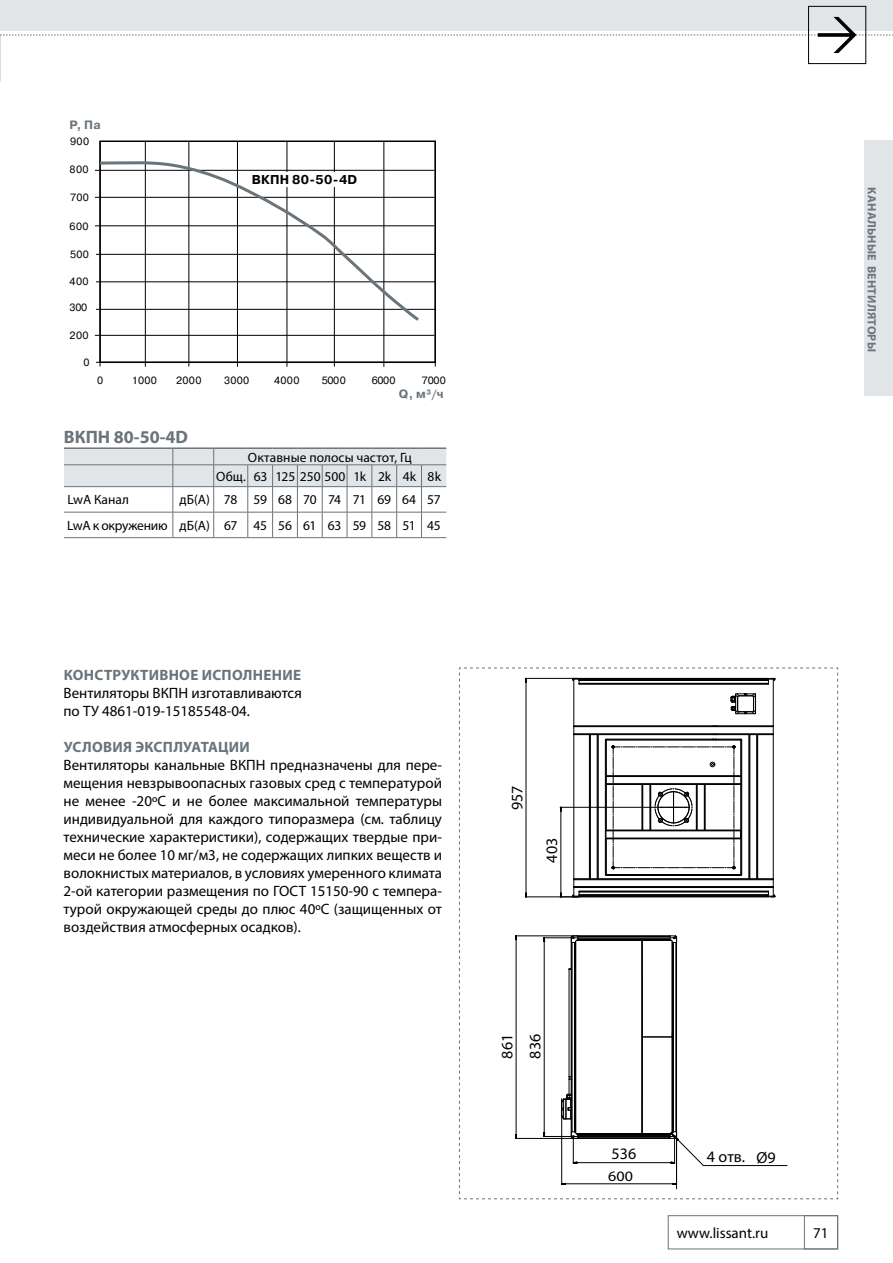
<style>
.page{position:relative;width:893px;height:1263px;background:#fff}
.page>*{position:absolute;margin:0;border:0;box-sizing:border-box;transform-origin:0 0}
.t1{font:700 18px "Myriad Pro";color:#6a747b}
.t2{font:16.05px/28px "Myriad Pro";color:#000}
.t3{font:15px/18px "Myriad Pro";color:#000}
.t4{font:700 15px "Myriad Pro";color:#6a747b}
.t5{font:14.4px "Myriad Pro";color:#000;scale:1.11 1}
.t6{font:13.5px/25.5px "Myriad Pro";letter-spacing:-.02em;color:#000;text-align:right}
.t7{font:13.5px/19.2px "Myriad Pro";color:#000;text-align:center}
.t8{font:700 12.75px "Pragmatica TT";letter-spacing:.02em;color:#000}
.t9{font:700 12px "Myriad Pro";letter-spacing:.02em;color:#6a747b}
.t10{font:700 12px "Pragmatica TT";color:#6a747b}
.t11{font:10.5px "Pragmatica TT";letter-spacing:.03em;color:#000}
</style>
<div class="page">
<div style="left:668px;top:1215px;width:170px;height:34px;border:1px solid #6a747b"></div>
<div style="left:804px;top:1215px;width:34px;height:34px;border:1px solid #6a747b"></div>
<div style="left:0;top:0;width:893px;height:31px;background:#e1e5e8"></div>
<div style="left:808px;top:6px;width:58px;height:58px;border:1px solid #000"></div>
<svg style="left:0;top:17px;width:893px;height:36px"></svg>
<div style="left:864px;top:140px;width:29px;height:255px;background:#e1e5e8"></div>
<div style="left:99px;top:140px;width:337px;height:223px;border:2px solid #000"></div>
<hr style="left:96px;top:362px;width:339px;height:1px;background:#000">
<hr style="left:96px;top:254px;width:339px;height:1px;background:#000">
<hr style="left:96px;top:309px;width:339px;height:1px;background:#000">
<hr style="left:435px;top:141px;width:1px;height:225px;background:#000">
<hr style="left:100px;top:141px;width:1px;height:225px;background:#000">
<hr style="left:145px;top:141px;width:1px;height:226px;background:#000">
<hr style="left:189px;top:141px;width:1px;height:225px;background:#000">
<hr style="left:334px;top:141px;width:1px;height:225px;background:#000">
<hr style="left:384px;top:141px;width:1px;height:226px;background:#000">
<hr style="left:95px;top:197px;width:339px;height:1px;background:#000">
<hr style="left:237px;top:141px;width:1px;height:226px;background:#000">
<hr style="left:287px;top:141px;width:1px;height:226px;background:#000">
<hr style="left:95px;top:170px;width:339px;height:1px;background:#000">
<hr style="left:95px;top:226px;width:339px;height:1px;background:#000">
<hr style="left:96px;top:282px;width:339px;height:1px;background:#000">
<hr style="left:95px;top:335px;width:339px;height:1px;background:#000">
<svg style="left:97px;top:160px;width:325px;height:164px"></svg>
<hr style="left:64px;top:447px;width:109px;height:2px;background:#6a747b">
<hr style="left:173px;top:447px;width:41px;height:2px;background:#6a747b">
<hr style="left:214px;top:447px;width:34px;height:2px;background:#6a747b">
<hr style="left:248px;top:447px;width:25px;height:2px;background:#6a747b">
<hr style="left:273px;top:447px;width:24px;height:2px;background:#6a747b">
<hr style="left:297px;top:447px;width:25px;height:2px;background:#6a747b">
<hr style="left:322px;top:447px;width:25px;height:2px;background:#6a747b">
<hr style="left:347px;top:447px;width:25px;height:2px;background:#6a747b">
<hr style="left:372px;top:447px;width:25px;height:2px;background:#6a747b">
<hr style="left:397px;top:447px;width:24px;height:2px;background:#6a747b">
<hr style="left:421px;top:447px;width:25px;height:2px;background:#6a747b">
<svg style="left:64px;top:448px;width:382px;height:90px"></svg>
<svg style="left:459px;top:667px;width:379px;height:532px"></svg>
<p class="t10" style="left:70px;top:118px;width:33px">Р, Па</p>
<p class="t11" style="left:70px;top:135px;width:20px">900</p>
<p class="t11" style="left:70px;top:163px;width:20px">800</p>
<p class="t11" style="left:70px;top:191px;width:20px">700</p>
<p class="t8" style="left:252px;top:172px;width:107px">ВКПН 80-50-4D</p>
<p class="t11" style="left:70px;top:220px;width:20px">600</p>
<p class="t11" style="left:70px;top:248px;width:20px">500</p>
<p class="t11" style="left:70px;top:275px;width:20px">400</p>
<p class="t11" style="left:70px;top:301px;width:19px">300</p>
<p class="t11" style="left:70px;top:329px;width:20px">200</p>
<p class="t11" style="left:83px;top:356px;width:8px">0</p>
<p class="t11" style="left:97px;top:374px;width:8px">0</p>
<p class="t11" style="left:132px;top:374px;width:27px">1000</p>
<p class="t11" style="left:224px;top:374px;width:27px">3000</p>
<p class="t11" style="left:274px;top:374px;width:27px">4000</p>
<p class="t11" style="left:322px;top:374px;width:26px">5000</p>
<p class="t11" style="left:176px;top:374px;width:27px">2000</p>
<p class="t11" style="left:422px;top:374px;width:26px">7000</p>
<p class="t11" style="left:372px;top:374px;width:26px">6000</p>
<p class="t10" style="left:399px;top:387px;width:46px">Q, м³/ч</p>
<p class="t1" style="left:64px;top:425px;width:126px">ВКПН 80-50-4D</p>
<p class="t7" style="left:216px;top:447px;width:226px">Октавные полосы частот, Гц<br>Общ. 63 125 250 500 1k 2k 4k 8k</p>
<p class="t6" style="left:67px;top:487px;width:375px">дБ(А) 78 59 68 70 74 71 69 64 57<br>LwA к окружению дБ(А) 67 45 56 61 63 59 58 51 45</p>
<p class="t7" style="left:67px;top:490px;width:63px">LwA Канал</p>
<p class="t4" style="left:64px;top:665px;width:20px">Конструктивное</p>
<p class="t4" style="left:202px;top:665px;width:11px">исполнение</p>
<p class="t3" style="left:64px;top:684px;width:240px">Вентиляторы ВКПН изготавливаются по ТУ 4861-019-15185548-04.</p>
<p class="t4" style="left:64px;top:737px;width:20px">Условия</p>
<p class="t4" style="left:135px;top:737px;width:11px">эксплуатации</p>
<p class="t3" style="left:64px;top:756px;width:380px;text-align:justify">Вентиляторы канальные ВКПН предназначены для пере&shy;мещения невзрывоопасных газовых сред с температурой не менее -20ºС и не более максимальной температуры индивидуальной для каждого типоразмера (см. таблицу технические характеристики), содержащих твердые при&shy;меси не более 10 мг/м3, не содержащих липких веществ и волокнистых материалов, в условиях умеренного климата 2-ой категории размещения по ГОСТ 15150-90 с темпера&shy;турой окружающей среды до плюс 40oС (защищенных от воздействия атмосферных осадков).</p>
<p class="t9" style="left:880px;top:187px;width:166px;rotate:90deg">КАНАЛЬНЫЕ ВЕНТИЛЯТОРЫ</p>
<p class="t2" style="left:503px;top:810px;width:26px;rotate:-90deg">957</p>
<p class="t2" style="left:537px;top:862px;width:26px;rotate:-90deg">403</p>
<p class="t2" style="left:493px;top:1058px;width:26px;rotate:-90deg">861<br>836</p>
<p class="t2" style="left:611px;top:1139px;width:26px">536</p>
<p class="t5" style="left:608px;top:1167px;width:24px">600</p>
<p class="t2" style="left:707px;top:1142px;width:70px">4 отв. Ø9</p>
<p class="t3" style="left:677px;top:1224px;width:93px">www.lissant.ru</p>
<p class="t3" style="left:813px;top:1224px;width:17px">71</p>
</div>
